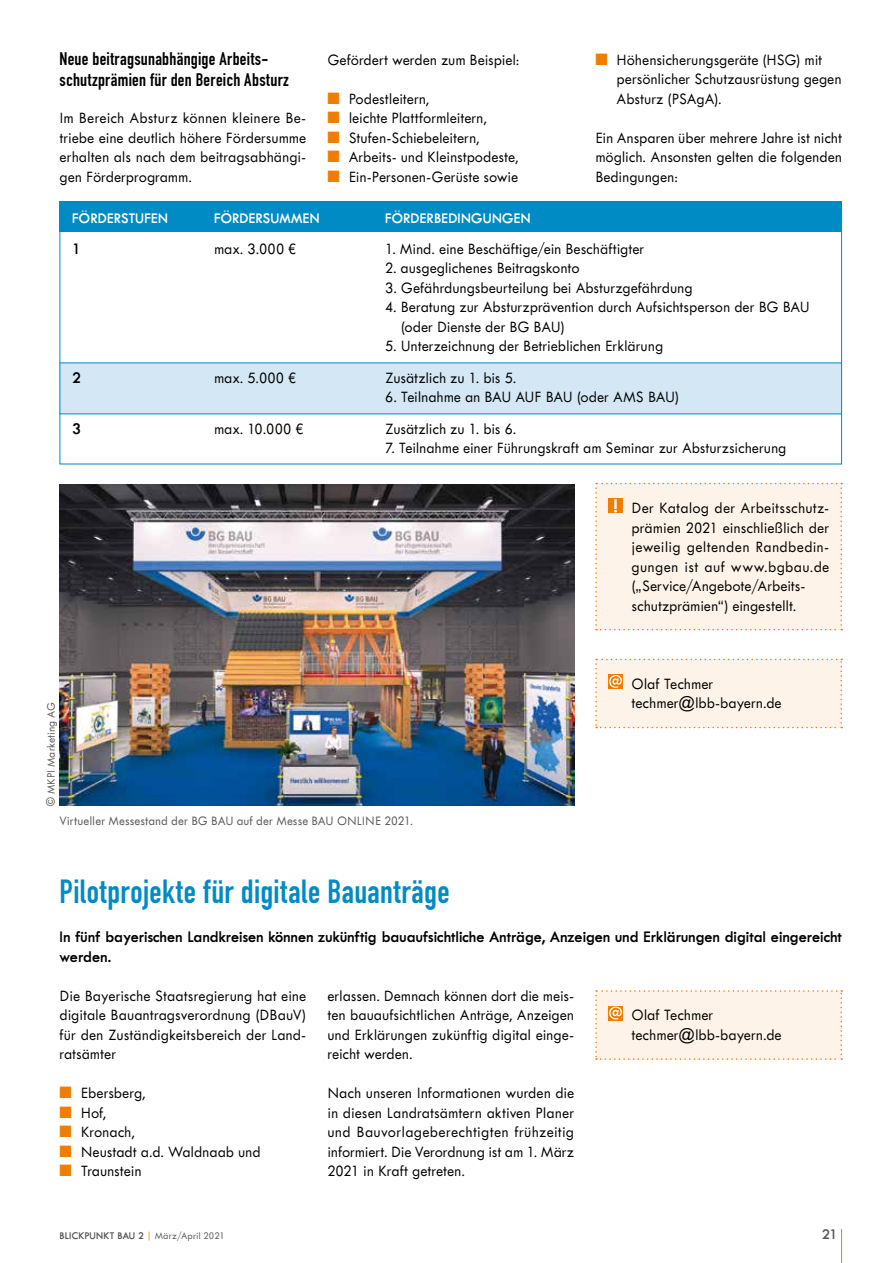
<style>
.page{position:relative;width:893px;height:1263px;background:#fff}
.page>*{position:absolute;margin:0;border:0;box-sizing:border-box;transform-origin:0 0}
.t1{font:33px "DIN Engschrift";letter-spacing:.01em;color:#008bc5}
.t2{font:18px/21px "DIN Engschrift";letter-spacing:.015em;color:#000}
.t3{font:500 16.5px/19.5px "Tw Cen MT Std Semi";letter-spacing:.005em;color:#000;text-align:justify}
.t4{font:600 16.5px/19.5px "Tw Cen MT Std";color:#000}
.t5{font:600 15px "Tw Cen MT Std";letter-spacing:.01em;color:#fff}
.t6{font:600 15px "Tw Cen MT Std";color:#575756}
.t7{font:500 13.5px "Tw Cen MT Std Semi";letter-spacing:.015em;color:#575756}
.t8{font:500 12px "Tw Cen MT Std Semi";letter-spacing:.015em;color:#575756}
.t9{font:600 10.5px "Tw Cen MT Std";letter-spacing:.015em;color:#575756}
.s1{color:#ef7d00}
.s2{font-family:"Tw Cen MT Std Semi";font-weight:500;color:#ef7d00}
.s3{font-family:"Tw Cen MT Std Semi";font-weight:500}
</style>
<div class="page">
<div style="left:60px;top:363px;width:782px;height:51px;background:#d4e7f5"></div>
<div style="left:60px;top:201px;width:782px;height:31px;background:#008bc5"></div>
<hr style="left:841px;top:1229px;width:1px;height:34px;background:#ef7d00">
<img style="left:60px;top:484px;width:514px;height:322px">
<hr style="left:60px;top:362px;width:782px;height:1px;background:#008bc5">
<hr style="left:60px;top:413px;width:782px;height:1px;background:#008bc5">
<div style="left:595px;top:483px;width:247px;height:147px;background:#fef3e8"></div>
<div style="left:595px;top:659px;width:247px;height:69px;background:#fef3e8"></div>
<div style="left:60px;top:212px;width:782px;height:252px;border:1px solid #008bc5"></div>
<div style="left:595px;top:990px;width:247px;height:70px;background:#fef3e8"></div>
<p class="t2" style="left:60px;top:48px;width:231px">Neue beitragsunabhängige Arbeits&shy;schutzprämien für den Bereich Absturz</p>
<p class="t3" style="left:60px;top:109px;width:248px">Im Bereich Absturz können kleinere Be&shy;triebe eine deutlich höhere Fördersumme erhalten als nach dem beitragsabhängi&shy;gen Förderprogramm.</p>
<p class="t3" style="left:327px;top:50px;width:193px">Gefördert werden zum Beispiel:</p>
<p class="t3" style="left:327px;top:89px;width:103px"><span class="s1">■</span> Podestleitern,</p>
<p class="t3" style="left:327px;top:109px;width:161px"><span class="s1">■</span> leichte Plattformleitern,</p>
<p class="t3" style="left:327px;top:128px;width:154px"><span class="s1">■</span> Stufen-Schiebeleitern,</p>
<p class="t3" style="left:327px;top:148px;width:193px"><span class="s1">■</span> Arbeits- und Kleinstpodeste,</p>
<p class="t3" style="left:327px;top:167px;width:192px"><span class="s1">■</span> Ein-Personen-Gerüste sowie</p>
<p class="t3" style="left:617px;top:50px;width:226px;text-align:left;text-indent:-21px"><span class="s1">■</span> Höhensicherungsgeräte (HSG) mit persönlicher Schutzausrüstung gegen<br>Absturz (PSAgA).</p>
<p class="t3" style="left:595px;top:128px;width:248px">Ein Ansparen über mehrere Jahre ist nicht möglich. Ansonsten gelten die folgenden Bedingungen:</p>
<p class="t5" style="left:72px;top:210px;width:27px">Förderstufen</p>
<p class="t5" style="left:214px;top:210px;width:27px">Fördersummen</p>
<p class="t5" style="left:385px;top:210px;width:28px">Förderbedingungen</p>
<p class="t4" style="left:72px;top:239px;width:10px">1</p>
<p class="t3" style="left:214px;top:239px;width:84px">max. 3.000 €</p>
<p class="t3" style="left:385px;top:239px;width:261px">1. Mind. eine Beschäftige/ein Beschäftigter</p>
<p class="t3" style="left:385px;top:259px;width:196px">2. ausgeglichenes Beitragskonto</p>
<p class="t3" style="left:385px;top:278px;width:309px">3. Gefährdungsbeurteilung bei Absturzgefährdung</p>
<p class="t3" style="left:401px;top:298px;width:410px;text-indent:-16px">4. Beratung zur Absturzprävention durch Aufsichtsperson der BG BAU (oder Dienste der BG BAU)</p>
<p class="t3" style="left:385px;top:337px;width:280px">5. Unterzeichnung der Betrieblichen Erklärung</p>
<p class="t4" style="left:72px;top:368px;width:10px">2</p>
<p class="t3" style="left:214px;top:368px;width:84px">max. 5.000 €</p>
<p class="t3" style="left:385px;top:368px;width:133px">Zusätzlich zu 1. bis 5.</p>
<p class="t3" style="left:385px;top:388px;width:295px">6. Teilnahme an BAU AUF BAU (oder AMS BAU)</p>
<p class="t4" style="left:72px;top:419px;width:10px">3</p>
<p class="t3" style="left:214px;top:419px;width:91px">max. 10.000 €</p>
<p class="t3" style="left:385px;top:419px;width:133px">Zusätzlich zu 1. bis 6.</p>
<p class="t3" style="left:385px;top:439px;width:403px">7. Teilnahme einer Führungskraft am Seminar zur Absturzsicherung</p>
<p class="t8" style="left:45px;top:806px;width:105px;rotate:-90deg">© MKPI Marketing AG</p>
<p class="t7" style="left:60px;top:814px;width:355px">Virtueller Messestand der BG BAU auf der Messe BAU ONLINE 2021.</p>
<p class="t3" style="left:631px;top:499px;width:199px;text-align:left">Der Katalog der Arbeitsschutz&shy;prämien 2021 einschließlich der jeweilig geltenden Randbedin&shy;gungen ist auf www.bgbau.de („Service/Angebote/Arbeits&shy;schutzprämien“) eingestellt.</p>
<p class="t3" style="left:631px;top:674px;width:151px">Olaf Techmer techmer@lbb-bayern.de</p>
<h1 class="t1" style="left:60px;top:872px;width:391px">Pilotprojekte für digitale Bauanträge</h1>
<p class="t4" style="left:60px;top:927px;width:784px">In fünf bayerischen Landkreisen können zukünftig bauaufsichtliche Anträge, Anzeigen und Erklärungen digital eingereicht werden.</p>
<p class="t3" style="left:60px;top:986px;width:248px">Die Bayerische Staatsregierung hat eine digitale Bauantragsverordnung (DBauV) für den Zuständigkeitsbereich der Land&shy;ratsämter</p>
<p class="t3" style="left:60px;top:1084px;width:88px"><span class="s1">■</span> Ebersberg,</p>
<p class="t3" style="left:60px;top:1103px;width:48px"><span class="s1">■</span> Hof,</p>
<p class="t3" style="left:60px;top:1123px;width:77px"><span class="s1">■</span> Kronach,</p>
<p class="t3" style="left:60px;top:1142px;width:202px"><span class="s1">■</span> Neustadt a.d. Waldnaab und</p>
<p class="t3" style="left:60px;top:1162px;width:83px"><span class="s1">■</span> Traunstein</p>
<p class="t3" style="left:327px;top:986px;width:248px">erlassen. Demnach können dort die meis&shy;ten bauaufsichtlichen Anträge, Anzeigen und Erklärungen zukünftig digital einge&shy;reicht werden.</p>
<p class="t3" style="left:327px;top:1084px;width:248px">Nach unseren Informationen wurden die in diesen Landratsämtern aktiven Planer und Bauvorlageberechtigten frühzeitig informiert. Die Verordnung ist am 1. März 2021 in Kraft getreten.</p>
<p class="t3" style="left:631px;top:1006px;width:151px">Olaf Techmer techmer@lbb-bayern.de</p>
<p class="t9" style="left:60px;top:1230px;width:167px">BLICKPUNKT BAU 2 <span class="s2">|</span> <span class="s3">März/April 2021</span></p>
<p class="t6" style="left:822px;top:1226px;width:17px">21</p>
</div>
